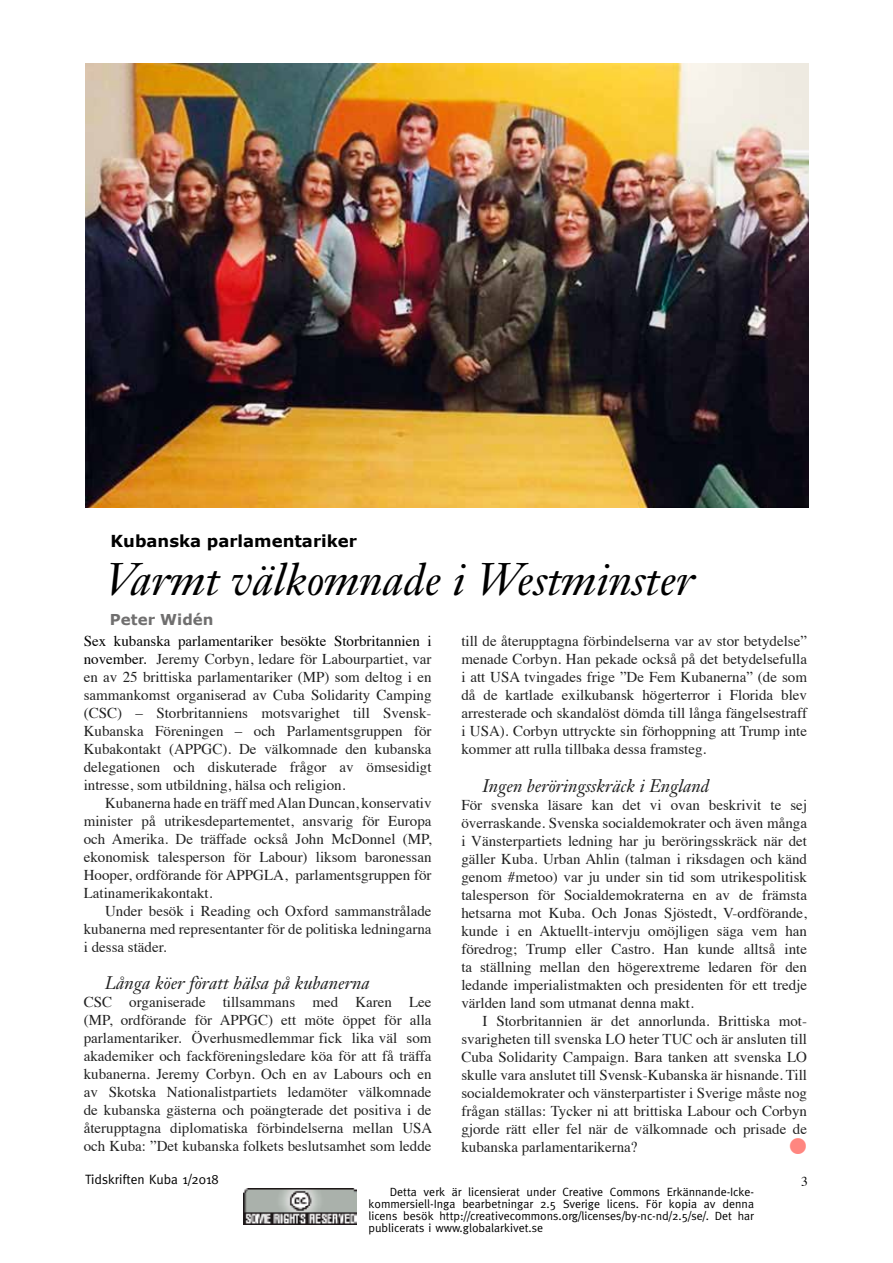
<style>
.page{position:relative;width:893px;height:1263px;background:#fff}
.page>*{position:absolute;margin:0;border:0;box-sizing:border-box;transform-origin:0 0}
.t1{font:italic 45px "Janson Text";color:#000}
.t2{font:45px "Meta";color:#ff8680}
.t3{font:italic 18px "Janson Text";color:#212121}
.t4{font:700 16.5px "Verdana";color:#000}
.t5{font:15px/18px "Times";color:#212121;text-align:justify}
.t6{font:700 15px "Verdana";color:#706f6f}
.t7{font:13.5px "Meta";color:#000}
.t8{font:13.5px "Times";color:#000}
.t9{font:12px/12px "Meta";color:#000;text-align:justify}
.s1{color:#000}
</style>
<div class="page">
<img style="left:244px;top:1188px;width:112px;height:36px">
<img style="left:85px;top:64px;width:723px;height:443px">
<p class="t4" style="left:111px;top:530px;width:248px">Kubanska parlamentariker</p>
<h1 class="t1" style="left:106px;top:552px;width:590px">Varmt välkomnade i Westminster</h1>
<p class="t6" style="left:110px;top:610px;width:105px">Peter Widén</p>
<p class="t5" style="left:84px;top:631px;width:349px"><span class="s1">Sex kubanska parlamentariker besökte Storbritannien i november.</span> Jeremy Corbyn, ledare för Labourpartiet, var en av 25 brittiska parlamentariker (MP) som deltog i en sammankomst organiserad av Cuba Solidarity Camping (CSC) – Storbritanniens motsvarighet till Svensk-Kubanska Föreningen – och Parlamentsgruppen för Kubakontakt (APPGC). De välkomnade den kubanska delegationen och diskuterade frågor av ömsesidigt intresse, som utbildning, hälsa och religion.</p>
<p class="t5" style="left:84px;top:793px;width:349px;text-indent:21px">Kubanerna hade en träff med Alan Duncan, konservativ minister på utrikesdepartementet, ansvarig för Europa och Amerika. De träffade också John McDonnel (MP, ekonomisk talesperson för Labour) liksom baronessan Hooper, ordförande för APPGLA, parlamentsgruppen för Latinamerikakontakt.</p>
<p class="t5" style="left:84px;top:901px;width:349px;text-indent:21px">Under besök i Reading och Oxford sammanstrålade kubanerna med representanter för de politiska ledningarna i dessa städer.</p>
<p class="t3" style="left:105px;top:972px;width:266px">Långa köer föratt hälsa på kubanerna</p>
<p class="t5" style="left:84px;top:991px;width:350px">CSC organiserade tillsammans med Karen Lee (MP, ordförande för APPGC) ett möte öppet för alla parlamentariker. Överhusmedlemmar fick lika väl som akademiker och fackföreningsledare köa för att få träffa kubanerna. Jeremy Corbyn. Och en av Labours och en av Skotska Nationalistpartiets ledamöter välkomnade de kubanska gästerna och poängterade det positiva i de återupptagna diplomatiska förbindelserna mellan USA och Kuba: ”Det kubanska folkets beslutsamhet som ledde</p>
<p class="t5" style="left:461px;top:631px;width:347px">till de återupptagna förbindelserna var av stor betydelse” menade Corbyn. Han pekade också på det betydelsefulla i att USA tvingades frige ”De Fem Kubanerna” (de som då de kartlade exilkubansk högerterror i Florida blev arresterade och skandalöst dömda till långa fängelsestraff i USA). Corbyn uttryckte sin förhoppning att Trump inte kommer att rulla tillbaka dessa framsteg.</p>
<p class="t3" style="left:483px;top:775px;width:228px">Ingen beröringsskräck i England</p>
<p class="t5" style="left:461px;top:795px;width:347px">För svenska läsare kan det vi ovan beskrivit te sej överraskande. Svenska socialdemokrater och även många i Vänsterpartiets ledning har ju beröringsskräck när det gäller Kuba. Urban Ahlin (talman i riksdagen och känd genom #metoo) var ju under sin tid som utrikespolitisk talesperson för Socialdemokraterna en av de främsta hetsarna mot Kuba. Och Jonas Sjöstedt, V-ordförande, kunde i en Aktuellt-intervju omöjligen säga vem han föredrog; Trump eller Castro. Han kunde alltså inte ta ställning mellan den högerextreme ledaren för den ledande imperialistmakten och presidenten för ett tredje världen land som utmanat denna makt.</p>
<p class="t5" style="left:461px;top:1011px;width:347px;text-indent:21px">I Storbritannien är det annorlunda. Brittiska mot&shy;svarigheten till svenska LO heter TUC och är ansluten till Cuba Solidarity Campaign. Bara tanken att svenska LO skulle vara anslutet till Svensk-Kubanska är hisnande. Till socialdemokrater och vänsterpartister i Sverige måste nog frågan ställas: Tycker ni att brittiska Labour och Corbyn gjorde rätt eller fel när de välkomnade och prisade de kubanska parlamentarikerna?</p>
<h1 class="t2" style="left:787px;top:1120px;width:24px">•</h1>
<p class="t7" style="left:85px;top:1171px;width:135px">Tidskriften Kuba 1/2018</p>
<p class="t8" style="left:801px;top:1169px;width:8px">3</p>
<p class="t9" style="left:368px;top:1186px;width:387px;text-indent:21px">Detta verk är licensierat under Creative Commons Erkännande-Icke&shy;kommersiell-Inga bearbetningar 2.5 Sverige licens. För kopia av denna licens besök http://creativecommons.org/licenses/by-nc-nd/2.5/se/. Det har publicerats i www.globalarkivet.se</p>
</div>
